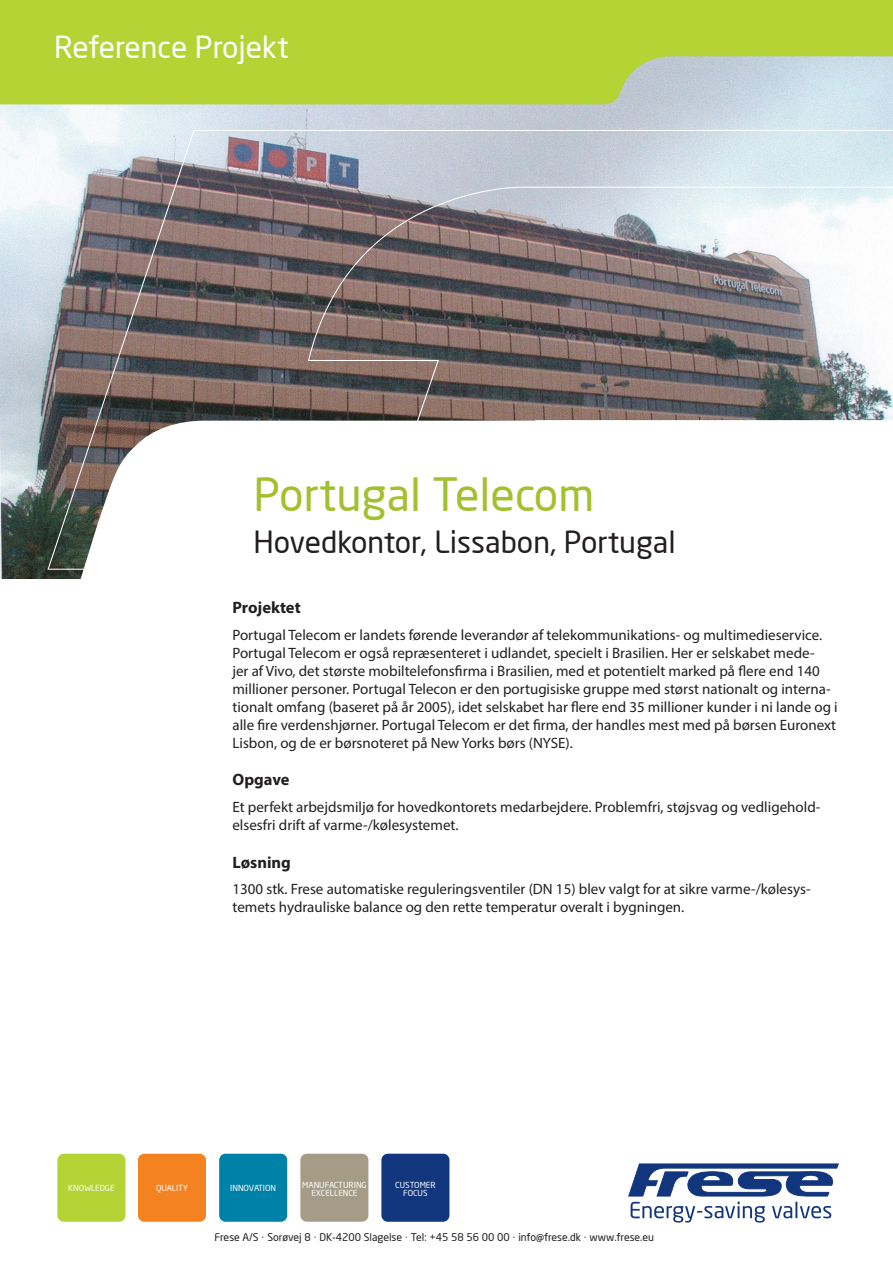
<style>
.page{position:relative;width:893px;height:1263px;background:#fff}
.page>*{position:absolute;margin:0;border:0;box-sizing:border-box;transform-origin:0 0}
.Overskrift_-_Farvet{font:45px "Neo Sans";color:#a3c02f}
.Overskrift_-_sort{font:30px "Neo Sans";color:#231f20}
.Overskrift_-_sort-2{font:30px "Neo Sans";color:#fff}
.Underoverskrift_sort{font:700 16.5px "Myriad Pro";color:#231f20}
.Brødtekst{font:15px/18px "Myriad Pro";color:#231f20}
.Kontakt_oplysninger{font:10.5px "Neo Sans";color:#231f20}
.t1{font:8.25px/8.4px "Neo Sans";color:#fff;text-align:center}
.s1{font-family:"Arial"}
</style>
<div class="page">
<img style="left:0;top:104px;width:893px;height:474px">
<img style="left:47px;top:130px;width:846px;height:291px">
<svg style="left:0;top:0;width:893px;height:104px;background:#b7d34b"></svg>
<svg style="left:5px;top:421px;width:530px;height:158px"></svg>
<svg style="left:535px;top:421px;width:358px;height:157px"></svg>
<svg style="left:628px;top:1164px;width:211px;height:58px"></svg>
<div style="left:57px;top:1154px;width:68px;height:68px;background:#b5d334;border-radius:6px"></div>
<div style="left:381px;top:1154px;width:68px;height:68px;background:#11367e;border-radius:6px"></div>
<div style="left:138px;top:1154px;width:68px;height:68px;background:#f58220;border-radius:6px"></div>
<div style="left:219px;top:1154px;width:68px;height:68px;background:#0081a7;border-radius:6px"></div>
<div style="left:300px;top:1154px;width:68px;height:68px;background:#a49c87;border-radius:6px"></div>
<p class="Overskrift_-_sort-2" style="left:54px;top:29px;width:236px">Reference Projekt</p>
<p class="Overskrift_-_Farvet" style="left:253px;top:467px;width:342px">Portugal Telecom</p>
<p class="Overskrift_-_sort" style="left:253px;top:523px;width:424px">Hovedkontor, Lissabon, Portugal</p>
<p class="Underoverskrift_sort" style="left:232px;top:597px;width:70px">Projektet</p>
<p class="Brødtekst" style="left:232px;top:625px;width:607px">Portugal Telecom er landets førende leverandør af telekommunikations- og multimedieservice.<br>Portugal Telecom er også repræsenteret i udlandet, specielt i Brasilien. Her er selskabet mede-<br>jer af Vivo, det største mobiltelefonsfirma i Brasilien, med et potentielt marked på flere end 140 millioner personer. Portugal Telecon er den portugisiske gruppe med størst nationalt og interna&shy;tionalt omfang (baseret på år 2005), idet selskabet har flere end 35 millioner kunder i ni lande og i alle fire verdenshjørner. Portugal Telecom er det firma, der handles mest med på børsen Euronext Lisbon, og de er børsnoteret på New Yorks børs (NYSE).</p>
<p class="Underoverskrift_sort" style="left:232px;top:769px;width:59px">Opgave</p>
<p class="Brødtekst" style="left:232px;top:798px;width:589px">Et perfekt arbejdsmiljø for hovedkontorets medarbejdere. Problemfri, støjsvag og vedligehold&shy;elsesfri drift af varme-/kølesystemet.</p>
<p class="Underoverskrift_sort" style="left:232px;top:851px;width:60px">Løsning</p>
<p class="Brødtekst" style="left:232px;top:880px;width:580px">1300 stk. Frese automatiske reguleringsventiler (DN 15) blev valgt for at sikre varme-/kølesys&shy;temets hydrauliske balance og den rette temperatur overalt i bygningen.</p>
<p class="t1" style="left:68px;top:1183px;width:48px">KNOWLEDGE</p>
<p class="t1" style="left:395px;top:1180px;width:42px">CUSTOMER<br>FOCUS</p>
<p class="t1" style="left:156px;top:1183px;width:33px">QUALITY</p>
<p class="t1" style="left:230px;top:1183px;width:48px">INNOVATION</p>
<p class="t1" style="left:302px;top:1180px;width:66px">MANUFACTURING<br>EXCELLENCE</p>
<p class="Kontakt_oplysninger" style="left:215px;top:1231px;width:441px">Frese A/S <span class="s1">·</span> Sorøvej 8 <span class="s1">·</span> DK-4200 Slagelse <span class="s1">·</span> Tel: +45 58 56 00 00 <span class="s1">·</span> info@frese.dk <span class="s1">·</span> www.frese.eu</p>
</div>
